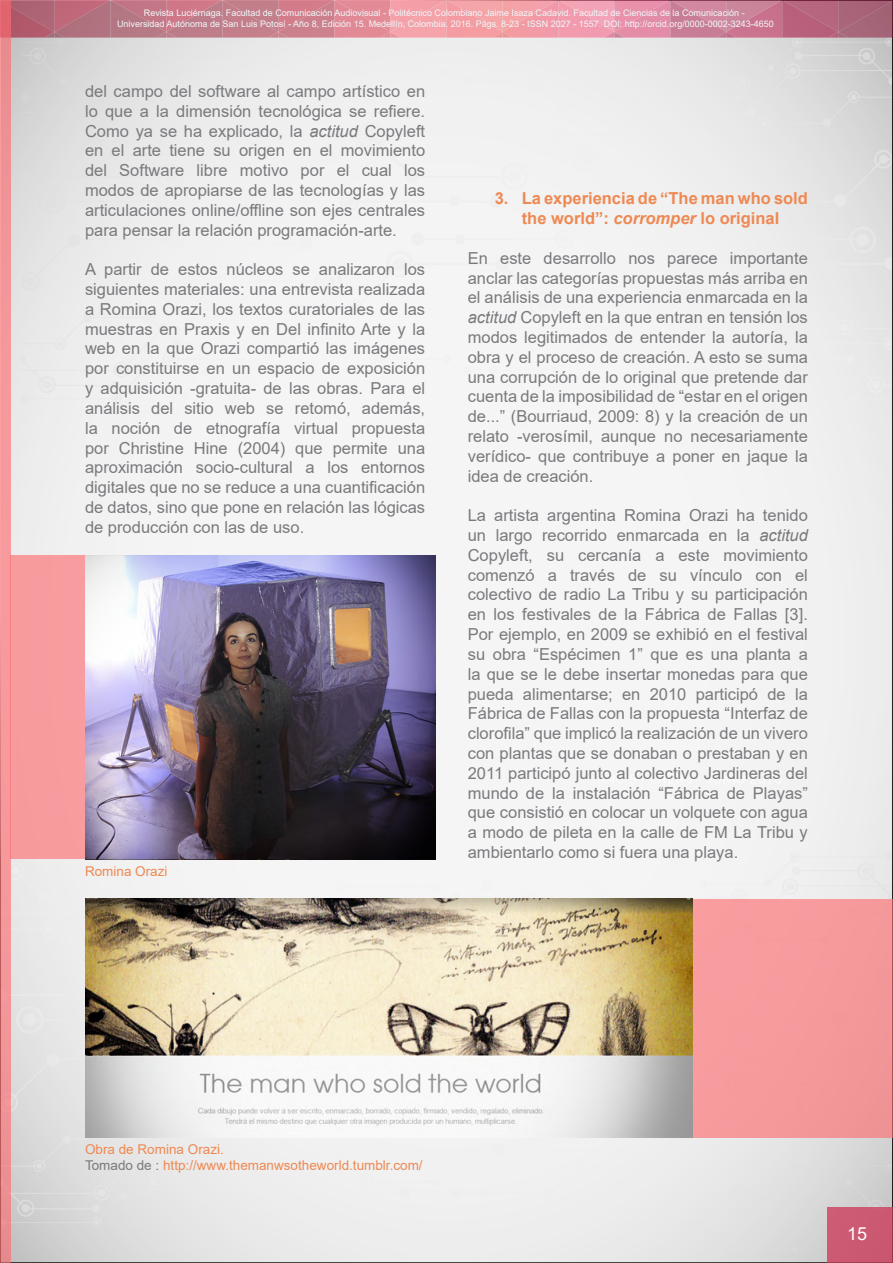
<style>
.page{position:relative;width:893px;height:1263px;background:#fff}
.page>*{position:absolute;margin:0;border:0;box-sizing:border-box;transform-origin:0 0}
.t1{font:18px "Arial";color:#fff}
.t2{font:16.5px/19.8px "Arial";color:#797a7d;text-align:justify}
.t3{font:700 16.5px/19.8px "Arial";color:#ee8953;text-align:center}
.t4{font:13.5px/16.2px "Arial";color:#ee8953}
.t5{font:9px/10.8px "Arial";color:#eff8fa;text-align:center}
.s1{font-style:italic}
.s2{color:#797a7d}
</style>
<div class="page">
<img style="left:11px;top:38px;width:879px;height:1222px">
<div style="left:827px;top:1207px;width:66px;height:56px;background:#cb5972"></div>
<img style="left:11px;top:32px;width:882px;height:6px">
<img style="left:11px;top:0;width:882px;height:32px">
<svg style="left:44px;top:32px;width:20px;height:6px"></svg>
<svg style="left:156px;top:32px;width:20px;height:6px"></svg>
<svg style="left:380px;top:32px;width:20px;height:6px"></svg>
<svg style="left:604px;top:32px;width:20px;height:6px"></svg>
<svg style="left:828px;top:32px;width:20px;height:6px"></svg>
<svg style="left:268px;top:32px;width:20px;height:6px"></svg>
<svg style="left:492px;top:32px;width:20px;height:6px"></svg>
<svg style="left:716px;top:32px;width:20px;height:6px"></svg>
<svg style="left:0;top:0;width:11px;height:1263px;background:#f09194"></svg>
<div style="left:11px;top:556px;width:425px;height:303px;background:#f89b9e"></div>
<div style="left:85px;top:898px;width:808px;height:239px;background:#f79a9d"></div>
<img style="left:85px;top:556px;width:350px;height:303px">
<img style="left:85px;top:899px;width:607px;height:239px">
<p class="t5" style="left:117px;top:8px;width:658px">Revista Luciérnaga. Facultad de Comunicación Audiovisual - Politécnico Colombiano Jaime Isaza Cadavid. Facultad de Ciencias de la Comunicación -<br>Universidad Autónoma de San Luis Potosí - Año 8, Edición 15. Medellín, Colombia. 2016. Págs. 8-23 - ISSN 2027 - 1557. DOI: http://orcid.org/0000-0002-3243-4650</p>
<p class="t2" style="left:85px;top:81px;width:342px">del campo del software al campo artístico en lo que a la dimensión tecnológica se refiere.<br>Como ya se ha explicado, la <span class="s1">actitud</span> Copyleft en el arte tiene su origen en el movimiento del Software libre motivo por el cual los modos de apropiarse de las tecnologías y las articulaciones online/offline son ejes centrales para pensar la relación programación-arte.</p>
<p class="t2" style="left:85px;top:259px;width:342px">A partir de estos núcleos se analizaron los siguientes materiales: una entrevista realizada a Romina Orazi, los textos curatoriales de las muestras en Praxis y en Del infinito Arte y la web en la que Orazi compartió las imágenes por constituirse en un espacio de exposición y adquisición -gratuita- de las obras. Para el análisis del sitio web se retomó, además, la noción de etnografía virtual propuesta por Christine Hine (2004) que permite una aproximación socio-cultural a los entornos digitales que no se reduce a una cuantificación de datos, sino que pone en relación las lógicas de producción con las de uso.</p>
<p class="t4" style="left:85px;top:863px;width:84px">Romina Orazi</p>
<p class="t3" style="left:495px;top:189px;width:315px">3. La experiencia de “The man who sold the world”: <span class="s1">corromper</span> lo original</p>
<p class="t2" style="left:468px;top:248px;width:342px">En este desarrollo nos parece importante anclar las categorías propuestas más arriba en el análisis de una experiencia enmarcada en la <span class="s1">actitud</span> Copyleft en la que entran en tensión los modos legitimados de entender la autoría, la obra y el proceso de creación. A esto se suma una corrupción de lo original que pretende dar cuenta de la imposibilidad de “estar en el origen de...” (Bourriaud, 2009: 8) y la creación de un relato -verosímil, aunque no necesariamente verídico- que contribuye a poner en jaque la idea de creación.</p>
<p class="t2" style="left:468px;top:505px;width:342px">La artista argentina Romina Orazi ha tenido un largo recorrido enmarcada en la <span class="s1">actitud </span>Copyleft, su cercanía a este movimiento comenzó a través de su vínculo con el colectivo de radio La Tribu y su participación en los festivales de la Fábrica de Fallas [3].<br>Por ejemplo, en 2009 se exhibió en el festival su obra “Espécimen 1” que es una planta a la que se le debe insertar monedas para que pueda alimentarse; en 2010 participó de la Fábrica de Fallas con la propuesta “Interfaz de clorofila” que implicó la realización de un vivero con plantas que se donaban o prestaban y en 2011 participó junto al colectivo Jardineras del mundo de la instalación “Fábrica de Playas” que consistió en colocar un volquete con agua a modo de pileta en la calle de FM La Tribu y ambientarlo como si fuera una playa.</p>
<p class="t4" style="left:85px;top:1141px;width:339px">Obra de Romina Orazi.<br><span class="s2">Tomado de :</span> http://www.themanwsotheworld.tumblr.com/</p>
<p class="t1" style="left:847px;top:1221px;width:22px">15</p>
</div>
